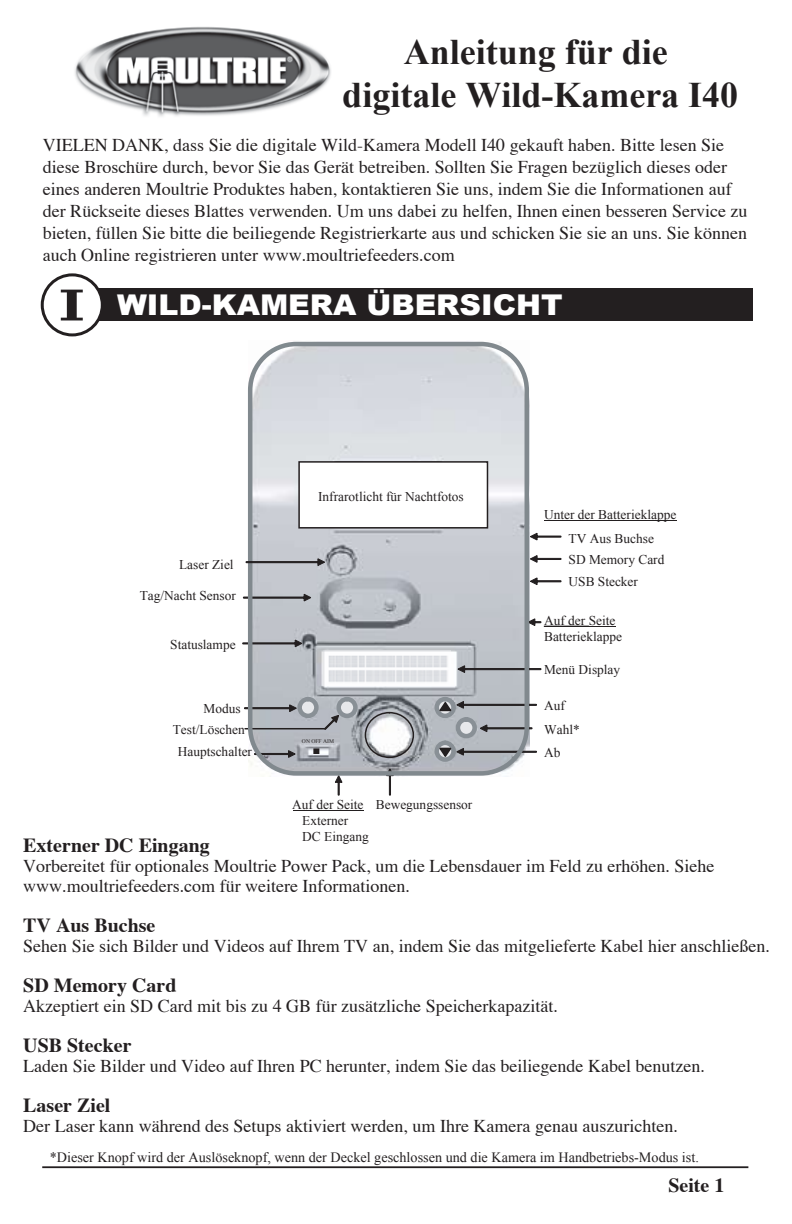
<style>
.page{position:relative;width:792px;height:1224px;background:#fff}
.page>*{position:absolute;margin:0;border:0;box-sizing:border-box;transform-origin:0 0}
.t1{font:700 36px/43.2px "Times New Roman";color:#231f20;text-align:center}
.t2{font:900 28.6px "Arial";color:#fff;scale:1.05 1}
.t3{font:700 20px "Times";color:#231f20}
.t4{font:18px/22px "Times";color:#231f20}
.t5{font:14.2px "Times New Roman";color:#231f20}
.t6{font:13.4px/16px "Times New Roman";color:#231f20}
.t7{font:5.6px "Times New Roman";letter-spacing:-.005em;color:#231f20}
</style>
<div class="page">
<img style="left:75px;top:27px;width:256px;height:90px">
<div style="left:92px;top:289px;width:661px;height:32px;background:#231f20"></div>
<div style="left:42px;top:275px;width:60px;height:60px;background:#fff;border-radius:50%"></div>
<div style="left:41px;top:273px;width:63px;height:63px;border:3px solid #231f20;border-radius:50%"></div>
<svg style="left:61px;top:290px;width:22px;height:30px"></svg>
<hr style="left:42px;top:1166px;width:706px;height:2px;background:#231f20">
<img style="left:248px;top:341px;width:281px;height:431px">
<img style="left:323px;top:650px;width:128px;height:36px">
<div style="left:300px;top:699px;width:16px;height:17px;background:#e7e8eb;border-radius:50%"></div>
<div style="left:297px;top:697px;width:22px;height:21px;border:5px solid #899096;border-radius:50%"></div>
<div style="left:339px;top:699px;width:16px;height:17px;background:#e7e8eb;border-radius:50%"></div>
<div style="left:336px;top:697px;width:22px;height:21px;border:5px solid #899096;border-radius:50%"></div>
<div style="left:435px;top:697px;width:21px;height:21px;border:5px solid #899096;border-radius:50%"></div>
<div style="left:458px;top:719px;width:17px;height:17px;background:#e7e8eb;border-radius:50%"></div>
<div style="left:456px;top:717px;width:21px;height:21px;border:5px solid #899096;border-radius:50%"></div>
<div style="left:435px;top:741px;width:21px;height:21px;border:5px solid #899096;border-radius:50%"></div>
<svg style="left:313px;top:748px;width:6px;height:6px"></svg>
<svg style="left:365px;top:713px;width:48px;height:44px"></svg>
<div style="left:365px;top:712px;width:49px;height:46px;border:2px solid #231f20;border-radius:50%"></div>
<div style="left:299px;top:462px;width:188px;height:66px;background:#fff"></div>
<div style="left:298px;top:461px;width:190px;height:68px;border:2px solid #231f20"></div>
<hr style="left:544px;top:626px;width:72px;height:1px;background:#231f20">
<svg style="left:254px;top:750px;width:42px;height:8px"></svg>
<svg style="left:244px;top:705px;width:53px;height:7px"></svg>
<svg style="left:437px;top:701px;width:100px;height:11px"></svg>
<svg style="left:437px;top:747px;width:100px;height:11px"></svg>
<svg style="left:480px;top:725px;width:52px;height:7px"></svg>
<svg style="left:243px;top:594px;width:68px;height:7px"></svg>
<svg style="left:242px;top:640px;width:60px;height:7px"></svg>
<svg style="left:529px;top:618px;width:12px;height:8px"></svg>
<hr style="left:544px;top:520px;width:132px;height:1px;background:#231f20">
<svg style="left:457px;top:665px;width:84px;height:8px"></svg>
<hr style="left:293px;top:810px;width:71px;height:1px;background:#231f20">
<svg style="left:335px;top:776px;width:7px;height:19px"></svg>
<svg style="left:386px;top:768px;width:8px;height:27px"></svg>
<svg style="left:324px;top:715px;width:15px;height:15px"></svg>
<hr style="left:245px;top:728px;width:80px;height:1px;background:#231f20">
<svg style="left:530px;top:578px;width:31px;height:7px"></svg>
<svg style="left:530px;top:555px;width:31px;height:8px"></svg>
<svg style="left:530px;top:533px;width:31px;height:7px"></svg>
<div style="left:248px;top:342px;width:281px;height:434px;border:5px solid #81898e;border-radius:46px"></div>
<svg style="left:246px;top:558px;width:79px;height:8px"></svg>
<p class="t1" style="left:342px;top:29px;width:397px">Anleitung für die<br>digitale Wild-Kamera I40</p>
<p class="t4" style="left:43px;top:133px;width:706px">VIELEN DANK, dass Sie die digitale Wild-Kamera Modell I40 gekauft haben. Bitte lesen Sie diese Broschüre durch, bevor Sie das Gerät betreiben. Sollten Sie Fragen bezüglich dieses oder eines anderen Moultrie Produktes haben, kontaktieren Sie uns, indem Sie die Informationen auf der Rückseite dieses Blattes verwenden. Um uns dabei zu helfen, Ihnen einen besseren Service zu bieten, füllen Sie bitte die beiliegende Registrierkarte aus und schicken Sie sie an uns. Sie können auch Online registrieren unter www.moultriefeeders.com</p>
<p class="t2" style="left:117px;top:289px;width:426px">WILD-KAMERA ÜBERSICHT</p>
<p class="t6" style="left:179px;top:556px;width:56px">Laser Ziel</p>
<p class="t6" style="left:140px;top:587px;width:98px">Tag/Nacht Sensor</p>
<p class="t6" style="left:170px;top:636px;width:67px">Statuslampe</p>
<p class="t6" style="left:204px;top:700px;width:39px">Modus</p>
<p class="t6" style="left:173px;top:721px;width:74px">Test/Löschen</p>
<p class="t6" style="left:318px;top:489px;width:147px">Infrarotlicht für Nachtfotos</p>
<p class="t7" style="left:302px;top:737px;width:34px">ON OFF AIM</p>
<p class="t6" style="left:544px;top:506px;width:134px">Unter der Batterieklappe</p>
<p class="t6" style="left:569px;top:528px;width:97px;line-height:21.2px">TV Aus Buchse<br>SD Memory Card<br>USB Stecker</p>
<p class="t6" style="left:544px;top:612px;width:80px">Auf der Seite<br>Batterieklappe</p>
<p class="t6" style="left:544px;top:661px;width:78px">Menü Display</p>
<p class="t6" style="left:544px;top:694px;width:37px;line-height:23.4px">Auf<br>Wahl*</p>
<p class="t6" style="left:178px;top:744px;width:76px">Hauptschalter</p>
<p class="t6" style="left:544px;top:745px;width:18px">Ab</p>
<p class="t6" style="left:302px;top:796px;width:68px;text-indent:-10px">Auf der Seite<br>Externer<br>DC Eingang</p>
<p class="t6" style="left:376px;top:796px;width:98px">Bewegungssensor</p>
<p class="t3" style="left:23px;top:827px;width:188px">Externer DC Eingang</p>
<p class="t4" style="left:23px;top:855px;width:693px;line-height:20px">Vorbereitet für optionales Moultrie Power Pack, um die Lebensdauer im Feld zu erhöhen. Siehe www.moultriefeeders.com für weitere Informationen.</p>
<p class="t3" style="left:23px;top:907px;width:134px">TV Aus Buchse</p>
<p class="t4" style="left:23px;top:934px;width:748px">Sehen Sie sich Bilder und Videos auf Ihrem TV an, indem Sie das mitgelieferte Kabel hier anschließen.</p>
<p class="t3" style="left:23px;top:967px;width:155px">SD Memory Card</p>
<p class="t4" style="left:23px;top:994px;width:536px">Akzeptiert ein SD Card mit bis zu 4 GB für zusätzliche Speicherkapazität.</p>
<p class="t3" style="left:23px;top:1027px;width:110px">USB Stecker</p>
<p class="t4" style="left:23px;top:1054px;width:683px">Laden Sie Bilder und Video auf Ihren PC herunter, indem Sie das beiliegende Kabel benutzen.</p>
<p class="t3" style="left:23px;top:1087px;width:89px">Laser Ziel</p>
<p class="t4" style="left:23px;top:1114px;width:656px">Der Laser kann während des Setups aktiviert werden, um Ihre Kamera genau auszurichten.</p>
<p class="t5" style="left:50px;top:1148px;width:651px">*Dieser Knopf wird der Auslöseknopf, wenn der Deckel geschlossen und die Kamera im Handbetriebs-Modus ist.</p>
<p class="t3" style="left:668px;top:1166px;width:58px">Seite 1</p>
</div>
